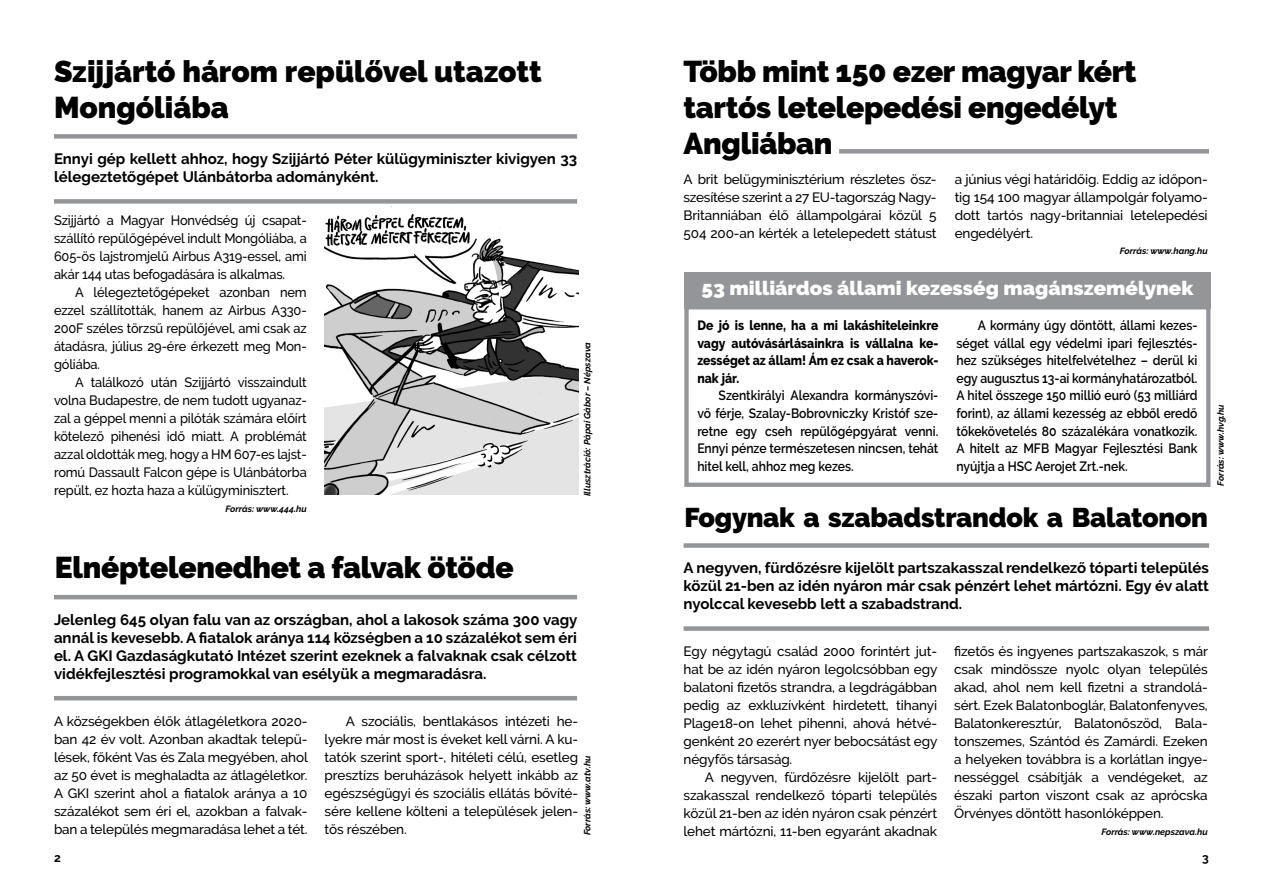
<style>
.page{position:relative;width:1263px;height:893px;background:#fff}
.page>*{position:absolute;margin:0;border:0;box-sizing:border-box;transform-origin:0 0}
.t1{font:900 30px/36px "Raleway";letter-spacing:-.01em;color:#000}
.t2{font:900 27px "Raleway";letter-spacing:-.01em;color:#000}
.t3{font:900 19.5px "Raleway";color:#fff;scale:1.05 1}
.t4{font:700 15px/18px "Raleway";color:#000;text-align:justify}
.t5{font:500 13.5px/18px "Raleway";letter-spacing:-.01em;color:#000;text-align:justify}
.t6{font:500 13.5px/18px "Raleway";letter-spacing:-.01em;color:#000;text-align:justify;scale:.95 1}
.t7{font:600 13.5px/17.5px "Raleway";color:#000;text-align:justify;scale:.9 1}
.t8{font:800 13.5px/17.5px "Raleway";color:#000;text-align:justify;scale:.9 1}
.t9{font:700 12px "Raleway";color:#000}
.t10{font:italic 700 9px "Raleway";color:#000}
</style>
<div class="page">
<div style="left:54px;top:134px;width:523px;height:5px;background:#939598"></div>
<div style="left:54px;top:199px;width:523px;height:5px;background:#939598"></div>
<hr style="left:54px;top:595px;width:523px;height:4px;background:#939598">
<hr style="left:54px;top:696px;width:523px;height:4px;background:#939598">
<div style="left:839px;top:149px;width:370px;height:5px;background:#939598"></div>
<img style="left:325px;top:206px;width:253px;height:288px">
<div style="left:684px;top:272px;width:526px;height:37px;background:#939598"></div>
<div style="left:684px;top:305px;width:526px;height:182px;border:4px solid #939598"></div>
<div style="left:684px;top:543px;width:525px;height:5px;background:#939598"></div>
<div style="left:684px;top:626px;width:525px;height:5px;background:#939598"></div>
<h1 class="t1" style="left:54px;top:54px;width:489px">Szijjártó három repülővel utazott<br>Mongóliába</h1>
<p class="t4" style="left:54px;top:150px;width:525px">Ennyi gép kellett ahhoz, hogy Szijjártó Péter külügyminiszter kivigyen 33 lélegeztetőgépet Ulánbátorba adományként.</p>
<p class="t6" style="left:54px;top:212px;width:268px">Szijjártó a Magyar Honvédség új csapat&shy;szállító repülőgépével indult Mongóliába, a 605-ös lajstromjelű Airbus A319-essel, ami akár 144 utas befogadására is alkalmas.</p>
<p class="t6" style="left:54px;top:284px;width:268px;text-indent:21px">A lélegeztetőgépeket azonban nem ezzel szállították, hanem az Airbus A330- 200F széles törzsű repülőjével, ami csak az átadásra, július 29-ére érkezett meg Mon&shy;góliába.</p>
<p class="t6" style="left:54px;top:374px;width:268px;text-indent:21px">A találkozó után Szijjártó visszaindult volna Budapestre, de nem tudott ugyanaz&shy;zal a géppel menni a pilóták számára előírt kötelező pihenési idő miatt. A problémát azzal oldották meg, hogy a HM 607-es lajst&shy;romú Dassault Falcon gépe is Ulánbátorba repült, ez hozta haza a külügyminisztert.</p>
<p class="t10" style="left:226px;top:503px;width:83px">Forrás: www.444.hu</p>
<p class="t10" style="left:582px;top:496px;width:156px;rotate:-90deg">Illusztráció: Pápai Gábor – Népszava</p>
<h1 class="t1" style="left:55px;top:550px;width:460px">Elnéptelenedhet a falvak ötöde</h1>
<p class="t4" style="left:54px;top:611px;width:525px">Jelenleg 645 olyan falu van az országban, ahol a lakosok száma 300 vagy annál is kevesebb. A fiatalok aránya 114 községben a 10 százalékot sem éri el. A GKI Gazdaságkutató Intézet szerint ezeknek a falvaknak csak célzott vidékfejlesztési programokkal van esélyük a megmaradásra.</p>
<p class="t5" style="left:54px;top:712px;width:255px">A községekben élők átlagéletkora 2020- ban 42 év volt. Azonban akadtak telepü&shy;lések, főként Vas és Zala megyében, ahol az 50 évet is meghaladta az átlagéletkor.<br>A GKI szerint ahol a fiatalok aránya a 10 százalékot sem éri el, azokban a falvak&shy;ban a település megmaradása lehet a tét.</p>
<p class="t5" style="left:325px;top:712px;width:255px;text-indent:21px">A szociális, bentlakásos intézeti he&shy;lyekre már most is éveket kell várni. A ku&shy;tatók szerint sport-, hitéleti célú, esetleg presztízs beruházások helyett inkább az egészségügyi és szociális ellátás bővíté&shy;sére kellene költeni a települések jelen&shy;tős részében.</p>
<p class="t10" style="left:582px;top:835px;width:81px;rotate:-90deg">Forrás: www.atv.hu</p>
<h1 class="t1" style="left:684px;top:54px;width:454px">Több mint 150 ezer magyar kért tartós letelepedési engedélyt<br>Angliában</h1>
<p class="t5" style="left:684px;top:170px;width:255px">A brit belügyminisztérium részletes ös - szesítése szerint a 27 EU-tagország Nagy-Britanniában élő állampolgárai közül 5<br>504 200-an kérték a letelepedett státust</p>
<p class="t5" style="left:955px;top:170px;width:255px">a június végi határidőig. Eddig az időpon&shy;tig 154 100 magyar állampolgár folyamo&shy;dott tartós nagy-britanniai letelepedési engedélyért.</p>
<p class="t10" style="left:1120px;top:246px;width:89px">Forrás: www.hang.hu</p>
<h3 class="t3" style="left:701px;top:277px;width:470px">53 milliárdos állami kezesség magánszemélynek</h3>
<p class="t8" style="left:697px;top:317px;width:269px">De jó is lenne, ha a mi lakáshiteleinkre vagy autóvásárlásainkra is vállalna ke&shy;zességet az állam! Ám ez csak a haverok&shy;nak jár.</p>
<p class="t7" style="left:697px;top:387px;width:269px;text-indent:21px">Szentkirályi Alexandra kormányszóvi&shy;vő férje, Szalay-Bobrovniczky Kristóf sze&shy;retne egy cseh repülőgépgyárat venni.<br>Ennyi pénze természetesen nincsen, tehát hitel kell, ahhoz meg kezes.</p>
<p class="t7" style="left:956px;top:317px;width:269px;text-indent:21px">A kormány úgy döntött, állami kezes&shy;séget vállal egy védelmi ipari fejlesztés&shy;hez szükséges hitelfelvételhez – derül ki egy augusztus 13-ai kormányhatározatból.<br>A hitel összege 150 millió euró (53 milliárd forint), az állami kezesség az ebből eredő tőkekövetelés 80 százalékára vonatkozik.<br>A hitelt az MFB Magyar Fejlesztési Bank nyújtja a HSC Aerojet Zrt.-nek.</p>
<h2 class="t2" style="left:684px;top:502px;width:525px">Fogynak a szabadstrandok a Balatonon</h2>
<p class="t4" style="left:684px;top:559px;width:527px">A negyven, fürdőzésre kijelölt partszakasszal rendelkező tóparti település közül 21-ben az idén nyáron már csak pénzért lehet mártózni. Egy év alatt nyolccal kevesebb lett a szabadstrand.</p>
<p class="t5" style="left:684px;top:642px;width:255px">Egy négytagú család 2000 forintért jut&shy;hat be az idén nyáron legolcsóbban egy balatoni fizetős strandra, a legdrágábban pedig az exkluzívként hirdetett, tihanyi Plage18-on lehet pihenni, ahová hétvé&shy;genként 20 ezerért nyer bebocsátást egy négyfős társaság.</p>
<p class="t5" style="left:684px;top:768px;width:255px;text-indent:21px">A negyven, fürdőzésre kijelölt part&shy;szakasszal rendelkező tóparti település közül 21-ben az idén nyáron csak pénzért lehet mártózni, 11-ben egyaránt akadnak</p>
<p class="t5" style="left:954px;top:642px;width:255px">fizetős és ingyenes partszakaszok, s már csak mindössze nyolc olyan település akad, ahol nem kell fizetni a strandolá&shy;sért. Ezek Balatonboglár, Balatonfenyves, Balatonkeresztúr, Balatonőszöd, Bala&shy;tonszemes, Szántód és Zamárdi. Ezeken a helyeken továbbra is a korlátlan ingye&shy;nességgel csábítják a vendégeket, az északi parton viszont csak az aprócska Örvényes döntött hasonlóképpen.</p>
<p class="t10" style="left:1101px;top:826px;width:108px">Forrás: www.nepszava.hu</p>
<p class="t9" style="left:54px;top:851px;width:8px">2</p>
<p class="t9" style="left:1202px;top:851px;width:8px">3</p>
<p class="t10" style="left:1215px;top:486px;width:83px;rotate:-90deg">Forrás: www.hvg.hu</p>
</div>
